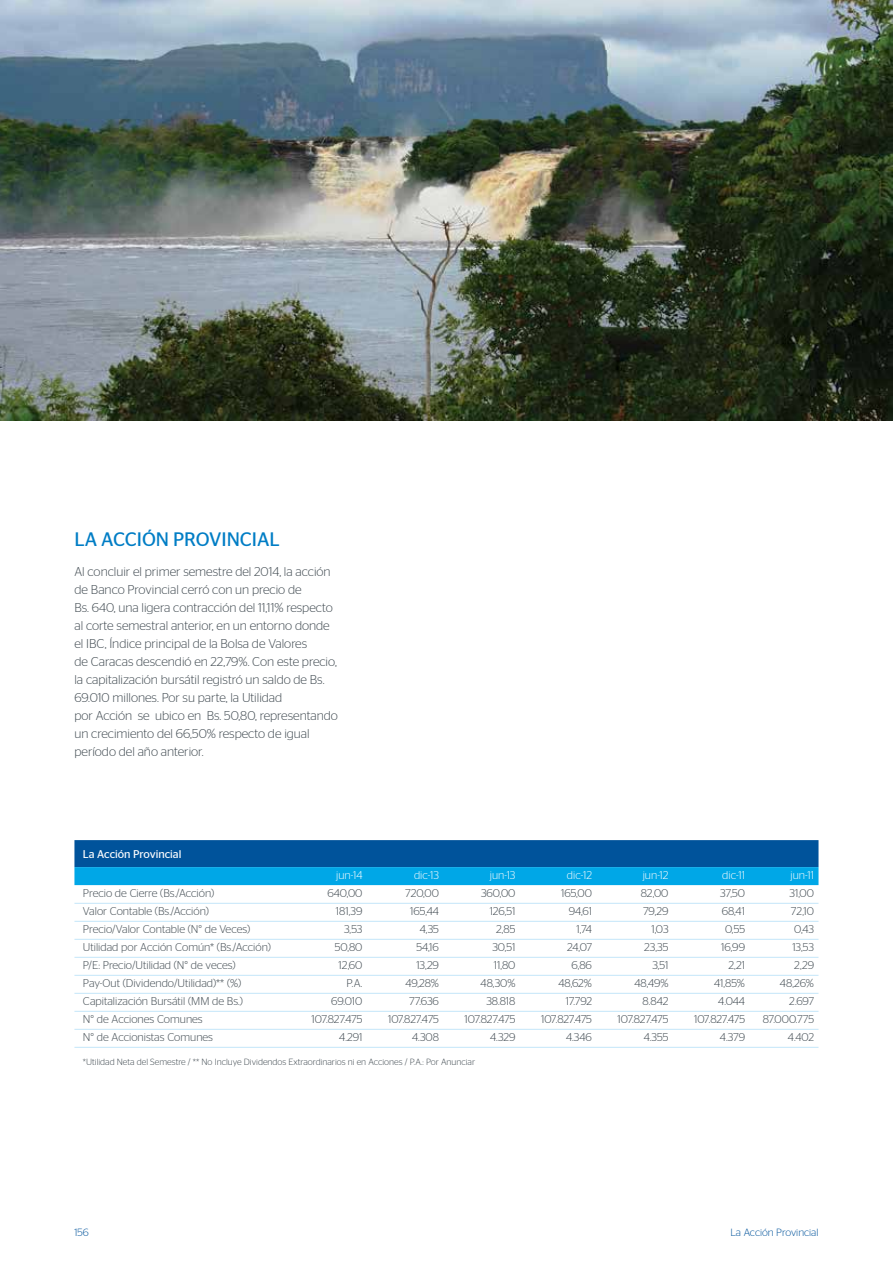
<style>
.page{position:relative;width:893px;height:1263px;background:#fff}
.page>*{position:absolute;margin:0;border:0;box-sizing:border-box;transform-origin:0 0}
.t1{font:19.5px "Stag Sans";color:#007dc5}
.t2{font:300 12.75px/18px "Stag Sans";color:#3e484f}
.t3{font:300 11.25px "Stag Sans";color:#3e484f}
.t4{font:300 11.25px "Stag Sans";color:#fff}
.t5{font:11.25px "Stag Sans";color:#fff}
.t6{font:300 10.5px "Stag Sans";color:#00539b}
.t7{font:300 9px "Stag Sans";color:#3e484f}
</style>
<div class="page">
<div style="left:74px;top:840px;width:744px;height:27px;background:#00539b"></div>
<div style="left:74px;top:867px;width:744px;height:18px;background:#00a7e7"></div>
<hr style="left:74px;top:903px;width:744px;height:1px;background:#c4e6f9">
<hr style="left:74px;top:921px;width:744px;height:1px;background:#c4e6f9">
<hr style="left:74px;top:939px;width:744px;height:1px;background:#c4e6f9">
<hr style="left:74px;top:957px;width:744px;height:1px;background:#c4e6f9">
<hr style="left:74px;top:975px;width:744px;height:1px;background:#c4e6f9">
<hr style="left:74px;top:993px;width:744px;height:1px;background:#c4e6f9">
<hr style="left:74px;top:1011px;width:744px;height:1px;background:#c4e6f9">
<hr style="left:74px;top:1029px;width:744px;height:1px;background:#c4e6f9">
<hr style="left:74px;top:1047px;width:744px;height:1px;background:#c4e6f9">
<img style="left:0;top:0;width:893px;height:420px">
<h1 class="t1" style="left:74px;top:528px;width:207px">LA ACCIÓN PROVINCIAL</h1>
<p class="t2" style="left:74px;top:562px;width:265px">Al concluir el primer semestre del 2014, la acción de Banco Provincial cerró con un precio de<br>Bs. 640, una ligera contracción del 11,11% respecto al corte semestral anterior, en un entorno donde el IBC, Índice principal de la Bolsa de Valores<br>de Caracas descendió en 22,79%. Con este precio, la capitalización bursátil registró un saldo de Bs.<br>69.010 millones. Por su parte, la Utilidad<br>por Acción se ubico en Bs. 50,80, representando un crecimiento del 66,50% respecto de igual período del año anterior.</p>
<p class="t5" style="left:83px;top:848px;width:100px">La Acción Provincial</p>
<p class="t4" style="left:336px;top:869px;width:28px">jun-14</p>
<p class="t4" style="left:414px;top:869px;width:26px">dic-13</p>
<p class="t4" style="left:490px;top:869px;width:27px">jun-13</p>
<p class="t4" style="left:567px;top:869px;width:27px">dic-12</p>
<p class="t4" style="left:643px;top:869px;width:27px">jun-12</p>
<p class="t4" style="left:722px;top:869px;width:24px">dic-11</p>
<p class="t4" style="left:790px;top:869px;width:25px">jun-11</p>
<p class="t3" style="left:83px;top:887px;width:133px">Precio de Cierre (Bs./Acción)</p>
<p class="t3" style="left:327px;top:887px;width:37px">640,00</p>
<p class="t3" style="left:405px;top:887px;width:35px">720,00</p>
<p class="t3" style="left:481px;top:887px;width:36px">360,00</p>
<p class="t3" style="left:561px;top:887px;width:32px">165,00</p>
<p class="t3" style="left:641px;top:887px;width:29px">82,00</p>
<p class="t3" style="left:720px;top:887px;width:26px">37,50</p>
<p class="t3" style="left:789px;top:887px;width:26px">31,00</p>
<p class="t3" style="left:83px;top:905px;width:128px">Valor Contable (Bs./Acción)</p>
<p class="t3" style="left:336px;top:905px;width:28px">181,39</p>
<p class="t3" style="left:410px;top:905px;width:30px">165,44</p>
<p class="t3" style="left:490px;top:905px;width:27px">126,51</p>
<p class="t3" style="left:569px;top:905px;width:25px">94,61</p>
<p class="t3" style="left:643px;top:905px;width:27px">79,29</p>
<p class="t3" style="left:722px;top:905px;width:25px">68,41</p>
<p class="t3" style="left:791px;top:905px;width:25px">72,10</p>
<p class="t3" style="left:83px;top:923px;width:169px">Precio/Valor Contable (N° de Veces)</p>
<p class="t3" style="left:344px;top:923px;width:20px">3,53</p>
<p class="t3" style="left:420px;top:923px;width:21px">4,35</p>
<p class="t3" style="left:496px;top:923px;width:21px">2,85</p>
<p class="t3" style="left:576px;top:923px;width:17px">1,74</p>
<p class="t3" style="left:651px;top:923px;width:19px">1,03</p>
<p class="t3" style="left:725px;top:923px;width:21px">0,55</p>
<p class="t3" style="left:794px;top:923px;width:21px">0,43</p>
<p class="t3" style="left:83px;top:941px;width:190px">Utilidad por Acción Común* (Bs./Acción)</p>
<p class="t3" style="left:335px;top:941px;width:29px">50,80</p>
<p class="t3" style="left:416px;top:941px;width:24px">54,16</p>
<p class="t3" style="left:492px;top:941px;width:25px">30,51</p>
<p class="t3" style="left:567px;top:941px;width:26px">24,07</p>
<p class="t3" style="left:644px;top:941px;width:26px">23,35</p>
<p class="t3" style="left:721px;top:941px;width:25px">16,99</p>
<p class="t3" style="left:792px;top:941px;width:23px">13,53</p>
<p class="t3" style="left:83px;top:959px;width:154px">P/E: Precio/Utilidad (N° de veces)</p>
<p class="t3" style="left:338px;top:959px;width:25px">12,60</p>
<p class="t3" style="left:416px;top:959px;width:24px">13,29</p>
<p class="t3" style="left:494px;top:959px;width:23px">11,80</p>
<p class="t3" style="left:571px;top:959px;width:22px">6,86</p>
<p class="t3" style="left:652px;top:959px;width:18px">3,51</p>
<p class="t3" style="left:728px;top:959px;width:18px">2,21</p>
<p class="t3" style="left:794px;top:959px;width:21px">2,29</p>
<p class="t3" style="left:83px;top:977px;width:160px">Pay-Out (Dividendo/Utilidad)** (%)</p>
<p class="t3" style="left:346px;top:977px;width:17px">P.A.</p>
<p class="t3" style="left:405px;top:977px;width:35px">49,28%</p>
<p class="t3" style="left:481px;top:977px;width:36px">48,30%</p>
<p class="t3" style="left:558px;top:977px;width:35px">48,62%</p>
<p class="t3" style="left:634px;top:977px;width:36px">48,49%</p>
<p class="t3" style="left:714px;top:977px;width:32px">41,85%</p>
<p class="t3" style="left:780px;top:977px;width:36px">48,26%</p>
<p class="t3" style="left:83px;top:995px;width:161px">Capitalización Bursátil (MM de Bs.)</p>
<p class="t3" style="left:331px;top:995px;width:33px">69.010</p>
<p class="t3" style="left:409px;top:995px;width:31px">77.636</p>
<p class="t3" style="left:486px;top:995px;width:31px">38.818</p>
<p class="t3" style="left:566px;top:995px;width:28px">17.792</p>
<p class="t3" style="left:643px;top:995px;width:27px">8.842</p>
<p class="t3" style="left:718px;top:995px;width:28px">4.044</p>
<p class="t3" style="left:789px;top:995px;width:26px">2.697</p>
<p class="t3" style="left:83px;top:1013px;width:121px">N° de Acciones Comunes</p>
<p class="t3" style="left:311px;top:1013px;width:52px">107.827.475</p>
<p class="t3" style="left:388px;top:1013px;width:52px">107.827.475</p>
<p class="t3" style="left:464px;top:1013px;width:52px">107.827.475</p>
<p class="t3" style="left:541px;top:1013px;width:52px">107.827.475</p>
<p class="t3" style="left:617px;top:1013px;width:52px">107.827.475</p>
<p class="t3" style="left:694px;top:1013px;width:52px">107.827.475</p>
<p class="t3" style="left:763px;top:1013px;width:53px">87.000.775</p>
<p class="t3" style="left:83px;top:1031px;width:132px">N° de Accionistas Comunes</p>
<p class="t3" style="left:339px;top:1031px;width:25px">4.291</p>
<p class="t3" style="left:412px;top:1031px;width:28px">4.308</p>
<p class="t3" style="left:490px;top:1031px;width:27px">4.329</p>
<p class="t3" style="left:566px;top:1031px;width:27px">4.346</p>
<p class="t3" style="left:644px;top:1031px;width:26px">4.355</p>
<p class="t3" style="left:720px;top:1031px;width:27px">4.379</p>
<p class="t3" style="left:788px;top:1031px;width:28px">4.402</p>
<p class="t7" style="left:83px;top:1057px;width:394px">*Utilidad Neta del Semestre / ** No Incluye Dividendos Extraordinarios ni en Acciones / P.A.: Por Anunciar</p>
<p class="t6" style="left:74px;top:1227px;width:16px">156</p>
<p class="t6" style="left:730px;top:1227px;width:90px">La Acción Provincial</p>
</div>
